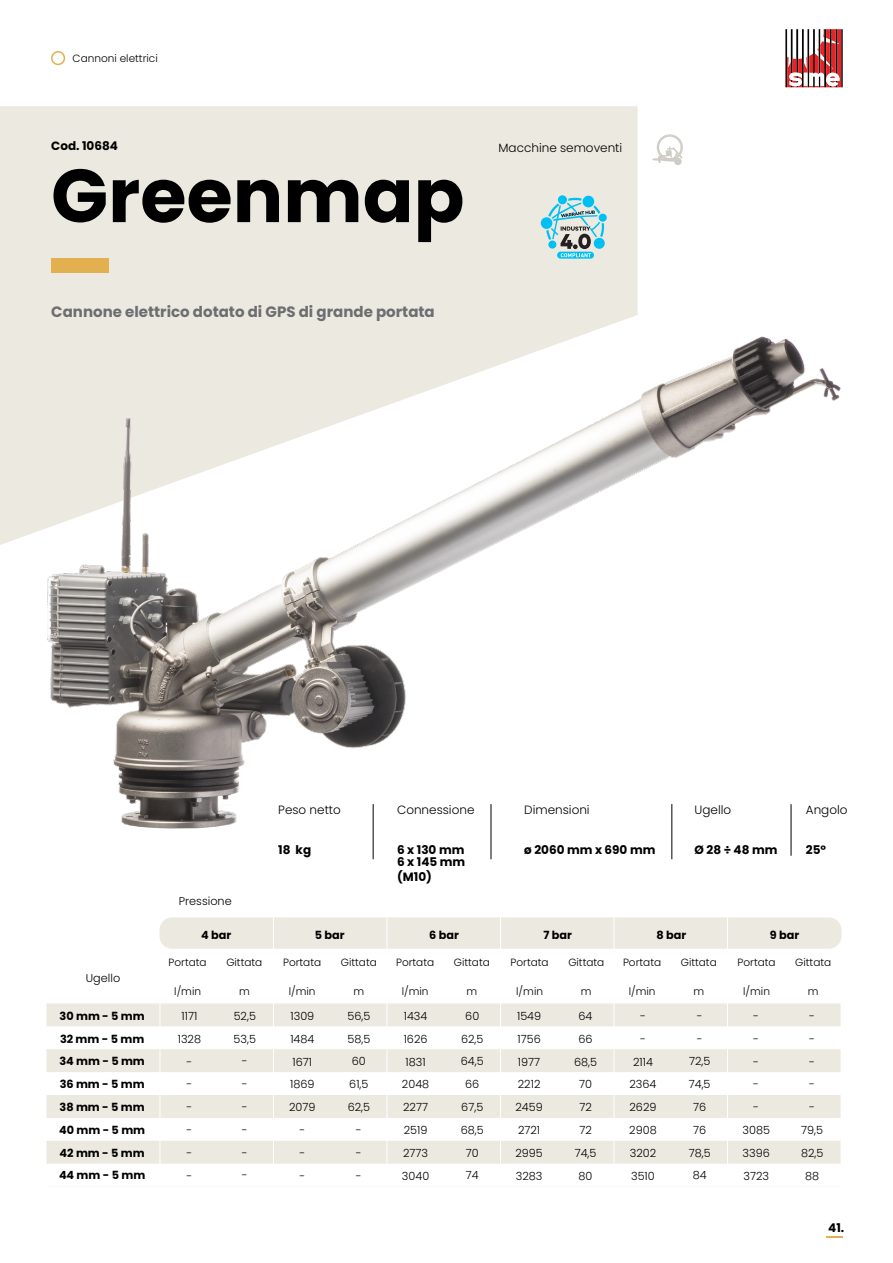
<style>
.page{position:relative;width:893px;height:1263px;background:#fff}
.page>*{position:absolute;margin:0;border:0;box-sizing:border-box;transform-origin:0 0}
.t1{font:700 75px "Poppins";color:#000}
.t2{font:700 15px "Poppins";color:#6d6e71}
.t3{font:700 12px/12px "Poppins";color:#000}
.t4{font:300 12px "Poppins";color:#000}
.t5{font:300 11.25px/22.8px "Poppins";color:#000;text-align:center}
.t6{font:700 11.25px/22.8px "Poppins";color:#000;text-align:justify}
.t7{font:300 10.5px "Poppins";color:#000}
</style>
<div class="page">
<svg style="left:827px;top:1236px;width:16px;height:2px"></svg>
<div style="left:0;top:106px;width:638px;height:138px;background:#ece9e0"></div>
<img style="left:0;top:244px;width:841px;height:587px">
<div style="left:51px;top:259px;width:58px;height:14px;background:#e3b04f"></div>
<svg style="left:785px;top:29px;width:58px;height:58px"></svg>
<div style="left:51px;top:51px;width:14px;height:14px;border:2px solid #e3b04f;border-radius:50%"></div>
<div style="left:159px;top:917px;width:682px;height:32px;background:#ece9e0;border-radius:13px"></div>
<svg style="left:47px;top:1003px;width:793px;height:161px;fill:#ece9e0"></svg>
<svg style="left:159px;top:1003px;width:1px;height:29px"></svg>
<hr style="left:159px;top:1032px;width:1px;height:30px;background:#fff">
<svg style="left:159px;top:1062px;width:1px;height:29px"></svg>
<hr style="left:159px;top:1091px;width:1px;height:30px;background:#fff">
<svg style="left:159px;top:1121px;width:1px;height:29px"></svg>
<hr style="left:159px;top:1150px;width:1px;height:30px;background:#fff">
<hr style="left:273px;top:914px;width:1px;height:30px;background:#fff">
<svg style="left:273px;top:1003px;width:1px;height:29px"></svg>
<hr style="left:273px;top:1032px;width:1px;height:30px;background:#fff">
<svg style="left:273px;top:1062px;width:1px;height:29px"></svg>
<hr style="left:273px;top:1091px;width:1px;height:30px;background:#fff">
<svg style="left:273px;top:1121px;width:1px;height:29px"></svg>
<hr style="left:273px;top:1150px;width:1px;height:30px;background:#fff">
<hr style="left:386px;top:914px;width:1px;height:30px;background:#fff">
<svg style="left:386px;top:1003px;width:1px;height:29px"></svg>
<hr style="left:386px;top:1032px;width:1px;height:30px;background:#fff">
<svg style="left:386px;top:1062px;width:1px;height:29px"></svg>
<hr style="left:386px;top:1091px;width:1px;height:30px;background:#fff">
<svg style="left:386px;top:1121px;width:1px;height:29px"></svg>
<hr style="left:386px;top:1150px;width:1px;height:30px;background:#fff">
<hr style="left:500px;top:914px;width:1px;height:30px;background:#fff">
<svg style="left:500px;top:1003px;width:1px;height:29px"></svg>
<hr style="left:500px;top:1032px;width:1px;height:30px;background:#fff">
<svg style="left:500px;top:1062px;width:1px;height:29px"></svg>
<hr style="left:500px;top:1091px;width:1px;height:30px;background:#fff">
<svg style="left:500px;top:1121px;width:1px;height:29px"></svg>
<hr style="left:500px;top:1150px;width:1px;height:30px;background:#fff">
<hr style="left:613px;top:914px;width:1px;height:30px;background:#fff">
<svg style="left:613px;top:1003px;width:1px;height:29px"></svg>
<hr style="left:613px;top:1032px;width:1px;height:30px;background:#fff">
<svg style="left:613px;top:1062px;width:1px;height:29px"></svg>
<hr style="left:613px;top:1091px;width:1px;height:30px;background:#fff">
<svg style="left:613px;top:1121px;width:1px;height:29px"></svg>
<hr style="left:613px;top:1150px;width:1px;height:30px;background:#fff">
<hr style="left:727px;top:914px;width:1px;height:30px;background:#fff">
<svg style="left:727px;top:1003px;width:1px;height:29px"></svg>
<hr style="left:727px;top:1032px;width:1px;height:30px;background:#fff">
<svg style="left:727px;top:1062px;width:1px;height:29px"></svg>
<hr style="left:727px;top:1091px;width:1px;height:30px;background:#fff">
<svg style="left:727px;top:1121px;width:1px;height:29px"></svg>
<hr style="left:727px;top:1150px;width:1px;height:30px;background:#fff">
<svg style="left:840px;top:1003px;width:1px;height:23px"></svg>
<div style="left:674px;top:158px;width:8px;height:7px;background:#ceccc5;border-radius:50%"></div>
<svg style="left:652px;top:134px;width:31px;height:29px"></svg>
<hr style="left:373px;top:804px;width:1px;height:55px;background:#000">
<hr style="left:491px;top:804px;width:1px;height:55px;background:#000">
<hr style="left:672px;top:804px;width:1px;height:55px;background:#000">
<hr style="left:791px;top:804px;width:1px;height:52px;background:#000">
<svg style="left:557px;top:252px;width:37px;height:7px"></svg>
<div style="left:541px;top:217px;width:11px;height:12px;background:#00bff2;border-radius:50%"></div>
<svg style="left:558px;top:195px;width:9px;height:9px"></svg>
<div style="left:599px;top:214px;width:8px;height:8px;background:#00bff2;border-radius:50%"></div>
<svg style="left:546px;top:197px;width:58px;height:60px;background:#98c8d1"></svg>
<p class="t7" style="left:73px;top:52px;width:87px">Cannoni elettrici</p>
<p class="t3" style="left:51px;top:140px;width:68px">Cod. 10684</p>
<h1 class="t1" style="left:51px;top:152px;width:415px">Greenmap</h1>
<h2 class="t2" style="left:51px;top:303px;width:385px">Cannone elettrico dotato di GPS di grande portata</h2>
<p class="t4" style="left:498px;top:141px;width:125px">Macchine semoventi</p>
<p class="t5" style="left:179px;top:890px;width:54px">Pressione</p>
<p class="t4" style="left:278px;top:803px;width:64px">Peso netto</p>
<p class="t3" style="left:278px;top:844px;width:34px">18 kg</p>
<p class="t4" style="left:397px;top:803px;width:79px">Connessione</p>
<p class="t3" style="left:397px;top:844px;width:70px">6 x 130 mm<br>6 x 145 mm</p>
<p class="t3" style="left:397px;top:871px;width:36px">(M10)</p>
<p class="t4" style="left:524px;top:803px;width:67px">Dimensioni</p>
<p class="t3" style="left:524px;top:844px;width:133px">ø 2060 mm x 690 mm</p>
<p class="t4" style="left:695px;top:803px;width:38px">Ugello</p>
<p class="t3" style="left:695px;top:844px;width:84px">Ø 28 ÷ 48 mm</p>
<p class="t4" style="left:806px;top:803px;width:43px">Angolo</p>
<p class="t3" style="left:806px;top:844px;width:22px">25°</p>
<p class="t5" style="left:86px;top:966px;width:36px">Ugello</p>
<p class="t6" style="left:201px;top:923px;width:32px">4 bar</p>
<p class="t6" style="left:315px;top:923px;width:31px">5 bar</p>
<p class="t6" style="left:429px;top:923px;width:31px">6 bar</p>
<p class="t6" style="left:543px;top:923px;width:30px">7 bar</p>
<p class="t6" style="left:657px;top:923px;width:31px">8 bar</p>
<p class="t6" style="left:770px;top:923px;width:31px">9 bar</p>
<p class="t7" style="left:169px;top:957px;width:40px">Portata</p>
<p class="t7" style="left:174px;top:985px;width:28px">l/min</p>
<p class="t7" style="left:226px;top:957px;width:38px">Gittata</p>
<p class="t7" style="left:239px;top:985px;width:12px">m</p>
<p class="t7" style="left:283px;top:957px;width:40px">Portata</p>
<p class="t7" style="left:289px;top:985px;width:28px">l/min</p>
<p class="t7" style="left:341px;top:957px;width:38px">Gittata</p>
<p class="t7" style="left:353px;top:985px;width:12px">m</p>
<p class="t7" style="left:396px;top:957px;width:40px">Portata</p>
<p class="t7" style="left:402px;top:985px;width:28px">l/min</p>
<p class="t7" style="left:454px;top:957px;width:38px">Gittata</p>
<p class="t7" style="left:466px;top:985px;width:12px">m</p>
<p class="t7" style="left:511px;top:957px;width:40px">Portata</p>
<p class="t7" style="left:516px;top:985px;width:28px">l/min</p>
<p class="t7" style="left:568px;top:957px;width:38px">Gittata</p>
<p class="t7" style="left:581px;top:985px;width:12px">m</p>
<p class="t7" style="left:623px;top:957px;width:40px">Portata</p>
<p class="t7" style="left:629px;top:985px;width:28px">l/min</p>
<p class="t7" style="left:681px;top:957px;width:38px">Gittata</p>
<p class="t7" style="left:693px;top:985px;width:12px">m</p>
<p class="t7" style="left:737px;top:957px;width:40px">Portata</p>
<p class="t7" style="left:743px;top:985px;width:28px">l/min</p>
<p class="t7" style="left:795px;top:957px;width:38px">Gittata</p>
<p class="t7" style="left:808px;top:985px;width:12px">m</p>
<p class="t6" style="left:59px;top:1004px;width:88px">30 mm - 5 mm 32 mm - 5 mm 34 mm - 5 mm 36 mm - 5 mm 38 mm - 5 mm 40 mm - 5 mm 42 mm - 5 mm 44 mm - 5 mm</p>
<p class="t5" style="left:234px;top:1004px;width:24px">52,5<br>53,5 -<br>-<br>-<br>-<br>-<br>-</p>
<p class="t5" style="left:461px;top:1004px;width:24px">60<br>62,5<br>64,5<br>66<br>67,5<br>68,5<br>70<br>74</p>
<p class="t5" style="left:689px;top:1004px;width:23px">-<br>-<br>72,5<br>74,5<br>76<br>76<br>78,5<br>84</p>
<p class="t5" style="left:347px;top:1004px;width:24px">56,5<br>58,5<br>60<br>61,5<br>62,5 -<br>-<br>-</p>
<p class="t5" style="left:574px;top:1004px;width:24px">64<br>66<br>68,5<br>70<br>72<br>72<br>74,5<br>80</p>
<p class="t5" style="left:801px;top:1004px;width:24px">-<br>-<br>-<br>-<br>-<br>79,5<br>82,5<br>88</p>
<p class="t5" style="left:178px;top:1005px;width:25px">1171<br>1328 -<br>-<br>-<br>-<br>-<br>-</p>
<p class="t5" style="left:402px;top:1005px;width:29px">1434<br>1626<br>1831<br>2048<br>2277<br>2519<br>2773<br>3040</p>
<p class="t5" style="left:629px;top:1005px;width:29px">-<br>-<br>2114<br>2364<br>2629<br>2908<br>3202<br>3510</p>
<p class="t5" style="left:289px;top:1005px;width:28px">1309<br>1484<br>1671<br>1869<br>2079 -<br>-<br>-</p>
<p class="t5" style="left:515px;top:1005px;width:29px;text-align:left">1549<br>1756<br>1977<br>2212<br>2459<br>2721<br>2995<br>3283</p>
<p class="t5" style="left:742px;top:1005px;width:29px">-<br>-<br>-<br>-<br>-<br>3085<br>3396<br>3723</p>
<p class="t3" style="left:828px;top:1221px;width:18px">41.</p>
</div>
